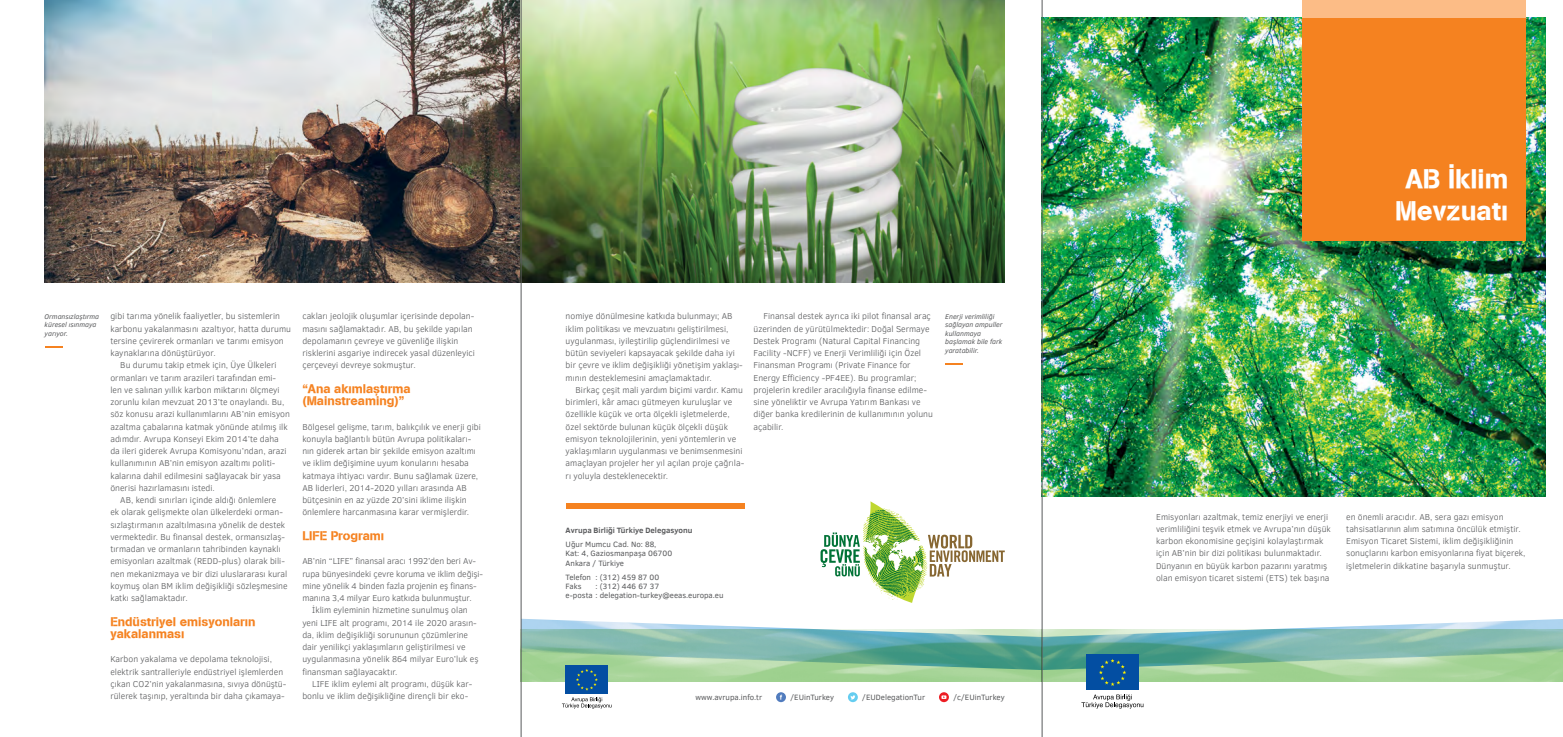
<style>
.page{position:relative;width:1563px;height:737px;background:#fff}
.page>*{position:absolute;margin:0;border:0;box-sizing:border-box;transform-origin:0 0}
.t1{font:26.25px/31.5px "AG Book Stencil";color:#fff;text-align:center}
.t2{font:12.25px/12.2px "AG Book Stencil";color:#f58220}
.t3{font:300 8.75px/12.2px "Clear Sans";color:#58595b}
.t4{font:7.88px/9.5px "Clear Sans";color:#58595b}
.t5{font:700 7.88px "Clear Sans";color:#58595b}
.t6{font:italic 7px/8.4px "Clear Sans";color:#58595b}
</style>
<div class="page">
<img style="left:1043px;top:17px;width:502px;height:479px">
<img style="left:522px;top:670px;width:1041px;height:11px">
<img style="left:522px;top:618px;width:1041px;height:52px">
<div style="left:1086px;top:655px;width:53px;height:35px;background:#034ea2"></div>
<svg style="left:1099px;top:659px;width:27px;height:27px"></svg>
<svg style="left:1081px;top:694px;width:62px;height:14px"></svg>
<div style="left:1302px;top:17px;width:223px;height:224px;background:#f58220"></div>
<div style="left:1302px;top:0;width:223px;height:17px;background:#fcbc86"></div>
<div style="left:566px;top:665px;width:42px;height:28px;background:#034ea2"></div>
<svg style="left:576px;top:669px;width:22px;height:21px"></svg>
<svg style="left:562px;top:697px;width:49px;height:11px"></svg>
<svg style="left:776px;top:692px;width:10px;height:10px"></svg>
<svg style="left:848px;top:692px;width:10px;height:10px"></svg>
<svg style="left:850px;top:695px;width:5px;height:4px"></svg>
<svg style="left:939px;top:692px;width:10px;height:10px"></svg>
<svg style="left:941px;top:695px;width:5px;height:4px"></svg>
<div style="left:566px;top:503px;width:179px;height:6px;background:#f58220"></div>
<svg style="left:945px;top:363px;width:18px;height:1px"></svg>
<svg style="left:45px;top:346px;width:18px;height:1px"></svg>
<img style="left:45px;top:0;width:960px;height:282px">
<hr style="left:521px;top:0;width:1px;height:737px;background:#58595b">
<hr style="left:1042px;top:0;width:1px;height:737px;background:#58595b">
<svg style="left:820px;top:501px;width:185px;height:102px"></svg>
<p class="t3" style="left:753px;top:310px;width:181px;text-indent:10px">Finansal destek ayrıca iki pilot finansal araç üzerinden de yürütülmektedir: Doğal Sermaye Destek Programı (Natural Capital Financing Facility -NCFF) ve Enerji Verimliliği için Özel Finansman Programı (Private Finance for Energy Efficiency -PF4EE). Bu programlar; projelerin krediler aracılığıyla finanse edilme&shy;sine yöneliktir ve Avrupa Yatırım Bankası ve diğer banka kredilerinin de kullanımının yolunu açabilir.</p>
<p class="t3" style="left:110px;top:310px;width:171px">gibi tarıma yönelik faaliyetler, bu sistemlerin</p>
<p class="t3" style="left:110px;top:322px;width:182px">karbonu yakalanmasını azaltıyor, hatta durumu</p>
<p class="t3" style="left:110px;top:334px;width:175px">tersine çevirerek ormanları ve tarımı emisyon</p>
<p class="t3" style="left:110px;top:347px;width:107px">kaynaklarına dönüştürüyor.</p>
<p class="t3" style="left:120px;top:359px;width:158px">Bu durumu takip etmek için, Üye Ülkeleri</p>
<p class="t3" style="left:110px;top:371px;width:167px">ormanları ve tarım arazileri tarafından emi-</p>
<p class="t3" style="left:110px;top:383px;width:171px">len ve salınan yıllık karbon miktarını ölçmeyi</p>
<p class="t3" style="left:110px;top:396px;width:176px">zorunlu kılan mevzuat 2013’te onaylandı. Bu,</p>
<p class="t3" style="left:110px;top:408px;width:181px">söz konusu arazi kullanımlarını AB’nin emisyon</p>
<p class="t3" style="left:110px;top:420px;width:179px">azaltma çabalarına katmak yönünde atılmış ilk</p>
<p class="t3" style="left:110px;top:432px;width:170px">adımdır. Avrupa Konseyi Ekim 2014’te daha</p>
<p class="t3" style="left:110px;top:445px;width:178px">da ileri giderek Avrupa Komisyonu’ndan, arazi</p>
<p class="t3" style="left:110px;top:457px;width:167px">kullanımının AB’nin emisyon azaltımı politi-</p>
<p class="t3" style="left:110px;top:469px;width:172px">kalarına dahil edilmesini sağlayacak bir yasa</p>
<p class="t3" style="left:110px;top:481px;width:106px">önerisi hazırlamasını istedi.</p>
<p class="t3" style="left:120px;top:494px;width:157px">AB, kendi sınırları içinde aldığı önlemlere</p>
<p class="t3" style="left:110px;top:506px;width:174px">ek olarak gelişmekte olan ülkelerdeki orman-</p>
<p class="t3" style="left:110px;top:518px;width:176px">sızlaştırmanın azaltılmasına yönelik de destek</p>
<p class="t3" style="left:110px;top:530px;width:176px">vermektedir. Bu finansal destek, ormansızlaş-</p>
<p class="t3" style="left:110px;top:543px;width:172px">tırmadan ve ormanların tahribinden kaynaklı</p>
<p class="t3" style="left:110px;top:555px;width:176px">emisyonları azaltmak (REDD-plus) olarak bili-</p>
<p class="t3" style="left:110px;top:567px;width:179px">nen mekanizmaya ve bir dizi uluslararası kural</p>
<p class="t3" style="left:110px;top:579px;width:179px">koymuş olan BM iklim değişikliği sözleşmesine</p>
<p class="t3" style="left:110px;top:592px;width:79px">katkı sağlamaktadır.</p>
<h2 class="t2" style="left:110px;top:615px;width:147px">Endüstriyel emisyonların yakalanması</h2>
<p class="t3" style="left:110px;top:653px;width:178px">Karbon yakalama ve depolama teknolojisi, elektrik santralleriyle endüstriyel işlemlerden çıkan CO2’nin yakalanmasına, sıvıya dönüştü&shy;rülerek taşınıp, yeraltında bir daha çıkamaya-</p>
<p class="t6" style="left:45px;top:312px;width:56px">Ormansızlaştırma küresel ısınmaya yarıyor.</p>
<p class="t3" style="left:566px;top:310px;width:179px">nomiye dönülmesine katkıda bulunmayı; AB iklim politikası ve mevzuatını geliştirilmesi, uygulanması, iyileştirilip güçlendirilmesi ve bütün seviyeleri kapsayacak şekilde daha iyi bir çevre ve iklim değişikliği yönetişim yaklaşı&shy;mının desteklemesini amaçlamaktadır.</p>
<p class="t3" style="left:566px;top:383px;width:180px;text-indent:10px">Birkaç çeşit mali yardım biçimi vardır. Kamu birimleri, kâr amacı gütmeyen kuruluşlar ve özellikle küçük ve orta ölçekli işletmelerde, özel sektörde bulunan küçük ölçekli düşük emisyon teknolojilerinin, yeni yöntemlerin ve yaklaşımların uygulanması ve benimsenmesini amaçlayan projeler her yıl açılan proje çağrıla&shy;rı yoluyla desteklenecektir.</p>
<p class="t3" style="left:302px;top:310px;width:174px">cakları jeolojik oluşumlar içerisinde depolan&shy;masını sağlamaktadır. AB, bu şekilde yapılan depolamanın çevreye ve güvenliğe ilişkin risklerini asgariye indirecek yasal düzenleyici çerçeveyi devreye sokmuştur.</p>
<h2 class="t2" style="left:302px;top:382px;width:110px">“Ana akımlaştırma (Mainstreaming)”</h2>
<p class="t3" style="left:302px;top:420px;width:180px">Bölgesel gelişme, tarım, balıkçılık ve enerji gibi konuyla bağlantılı bütün Avrupa politikaları&shy;nın giderek artan bir şekilde emisyon azaltımı ve iklim değişimine uyum konularını hesaba katmaya ihtiyacı vardır. Bunu sağlamak üzere, AB liderleri, 2014-2020 yılları arasında AB bütçesinin en az yüzde 20’sini iklime ilişkin önlemlere harcanmasına karar vermişlerdir.</p>
<h2 class="t2" style="left:302px;top:529px;width:83px">LIFE Programı</h2>
<p class="t3" style="left:302px;top:555px;width:175px">AB’nin “LIFE” finansal aracı 1992’den beri Av-</p>
<p class="t3" style="left:302px;top:567px;width:182px">rupa bünyesindeki çevre koruma ve iklim değişi-</p>
<p class="t3" style="left:302px;top:579px;width:176px">mine yönelik 4 binden fazla projenin eş finans-</p>
<p class="t3" style="left:302px;top:592px;width:171px">manına 3,4 milyar Euro katkıda bulunmuştur.</p>
<p class="t3" style="left:312px;top:604px;width:157px">İklim eyleminin hizmetine sunulmuş olan</p>
<p class="t3" style="left:302px;top:616px;width:176px">yeni LIFE alt programı, 2014 ile 2020 arasın-</p>
<p class="t3" style="left:302px;top:628px;width:167px">da, iklim değişikliği sorununun çözümlerine</p>
<p class="t3" style="left:302px;top:641px;width:165px">dair yenilikçi yaklaşımların geliştirilmesi ve</p>
<p class="t3" style="left:302px;top:653px;width:178px">uygulanmasına yönelik 864 milyar Euro’luk eş</p>
<p class="t3" style="left:302px;top:665px;width:97px">finansman sağlayacaktır.</p>
<p class="t3" style="left:312px;top:677px;width:162px">LIFE iklim eylemi alt programı, düşük kar-</p>
<p class="t3" style="left:302px;top:690px;width:167px">bonlu ve iklim değişikliğine dirençli bir eko-</p>
<p class="t4" style="left:695px;top:692px;width:68px">www.avrupa.info.tr</p>
<p class="t4" style="left:790px;top:692px;width:45px">/EUinTurkey</p>
<p class="t4" style="left:862px;top:692px;width:64px">/EUDelegationTur</p>
<p class="t4" style="left:953px;top:692px;width:53px">/c/EUinTurkey</p>
<p class="t6" style="left:945px;top:312px;width:59px">Enerji verimliliği sağlayan ampuller kullanmaya başlamak bile fark yaratabilir.</p>
<p class="t5" style="left:566px;top:525px;width:128px">Avrupa Birliği Türkiye Delegasyonu</p>
<p class="t4" style="left:566px;top:539px;width:108px">Uğur Mumcu Cad. No: 88,<br>Kat: 4, Gaziosmanpaşa 06700<br>Ankara / Türkiye</p>
<p class="t4" style="left:566px;top:572px;width:95px">Telefon : (312) 459 87 00<br>Faks</p>
<p class="t4" style="left:566px;top:581px;width:159px;text-indent:30px">: (312) 446 67 37<br>e-posta : delegation-turkey@eeas.europa.eu</p>
<h1 class="t1" style="left:1395px;top:163px;width:115px">AB İklim<br>Mevzuatı</h1>
<p class="t3" style="left:1156px;top:510px;width:176px">Emisyonları azaltmak, temiz enerjiyi ve enerji verimliliğini teşvik etmek ve Avrupa’nın düşük karbon ekonomisine geçişini kolaylaştırmak için AB’nin bir dizi politikası bulunmaktadır.<br>Dünyanın en büyük karbon pazarını yaratmış olan emisyon ticaret sistemi (ETS) tek başına</p>
<p class="t3" style="left:1346px;top:510px;width:181px">en önemli aracıdır. AB, sera gazı emisyon tahsisatlarının alım satımına öncülük etmiştir.<br>Emisyon Ticaret Sistemi, iklim değişikliğinin sonuçlarını karbon emisyonlarına fiyat biçerek, işletmelerin dikkatine başarıyla sunmuştur.</p>
</div>
